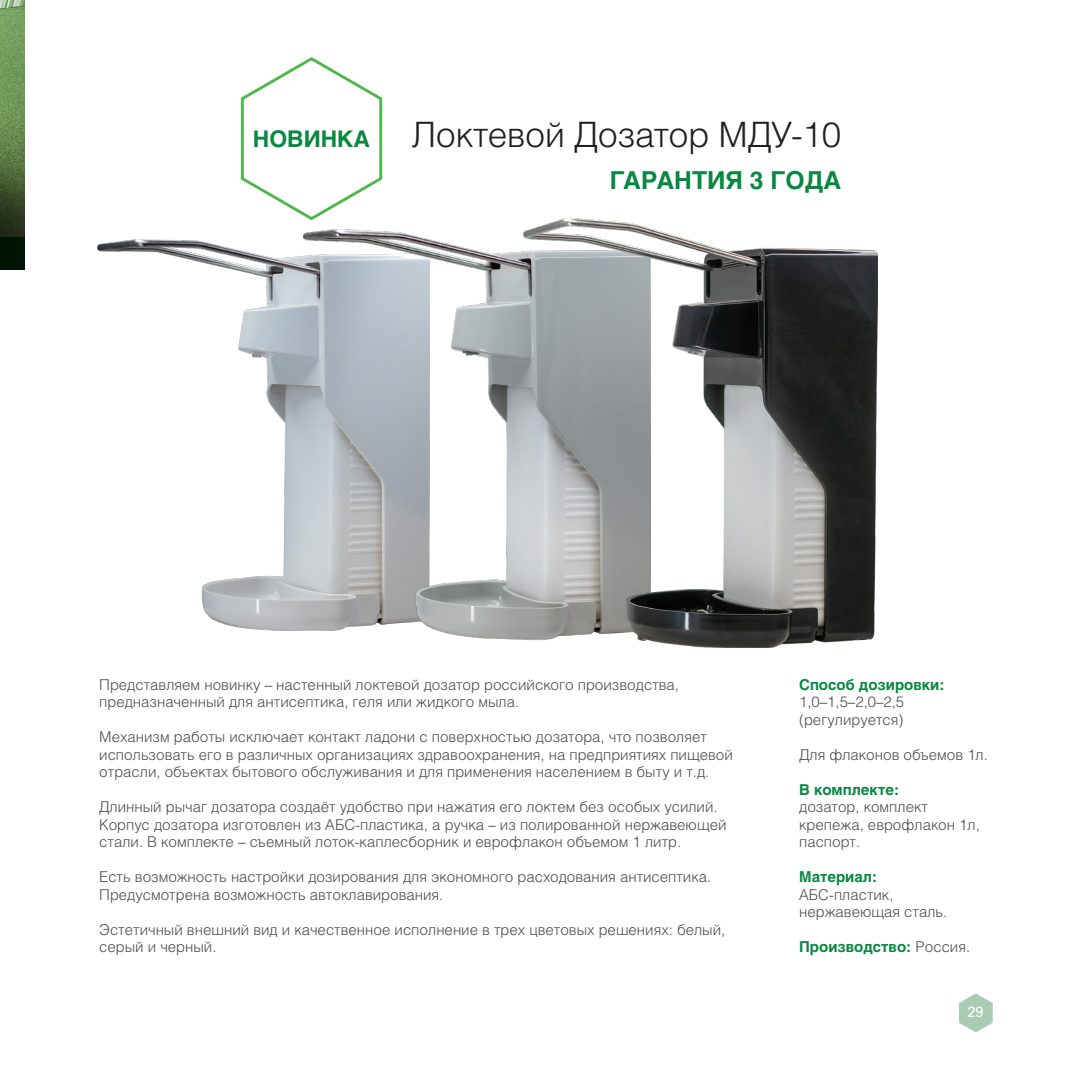
<style>
.page{position:relative;width:1092px;height:1092px;background:#fff}
.page>*{position:absolute;margin:0;border:0;box-sizing:border-box;transform-origin:0 0}
.t1{font:300 35px "Helios";letter-spacing:-.01em;color:#231f20}
.Subtitle{font:700 24.5px "Helios";color:#088840}
.Subtitle-2{font:700 22.75px "Helios";color:#088840}
.Text{font:300 14.88px/17.5px "Helios";color:#4b4c4d}
.Subtitle-3{font:700 14.88px "Helios";color:#088840}
.Subtitle-4{font:14.88px "Partner";color:#fff}
.s1{font-weight:300;color:#4b4c4d}
</style>
<div class="page">
<img style="left:97px;top:239px;width:206px;height:391px">
<img style="left:303px;top:230px;width:220px;height:410px">
<img style="left:523px;top:218px;width:354px;height:429px">
<img style="left:0;top:0;width:25px;height:237px">
<div style="left:0;top:237px;width:25px;height:32px;background:#001505"></div>
<svg style="left:240px;top:57px;width:143px;height:164px"></svg>
<svg style="left:959px;top:993px;width:33px;height:39px"></svg>
<p class="Subtitle-2" style="left:253px;top:125px;width:119px">НОВИНКА</p>
<p class="t1" style="left:412px;top:113px;width:430px">Локтевой Дозатор МДУ-10</p>
<p class="Subtitle" style="left:610px;top:166px;width:233px">ГАРАНТИЯ 3 ГОДА</p>
<p class="Text" style="left:99px;top:675px;width:581px">Представляем новинку – настенный локтевой дозатор российского производства, предназначенный для антисептика, геля или жидкого мыла.</p>
<p class="Text" style="left:99px;top:727px;width:635px">Механизм работы исключает контакт ладони с поверхностью дозатора, что позволяет использовать его в различных организациях здравоохранения, на предприятиях пищевой отрасли, объектах бытового обслуживания и для применения населением в быту и т.д.</p>
<p class="Text" style="left:99px;top:797px;width:616px">Длинный рычаг дозатора создаёт удобство при нажатия его локтем без особых усилий.</p>
<p class="Text" style="left:99px;top:815px;width:628px">Корпус дозатора изготовлен из АБС-пластика, а ручка – из полированной нержавеющей стали. В комплекте – съемный лоток-каплесборник и еврофлакон объемом 1 литр.</p>
<p class="Text" style="left:99px;top:867px;width:610px">Есть возможность настройки дозирования для экономного расходования антисептика.</p>
<p class="Text" style="left:99px;top:885px;width:342px">Предусмотрена возможность автоклавирования.</p>
<p class="Text" style="left:99px;top:920px;width:627px">Эстетичный внешний вид и качественное исполнение в трех цветовых решениях: белый, серый и черный.</p>
<p class="Subtitle-3" style="left:799px;top:675px;width:147px">Способ дозировки:</p>
<p class="Text" style="left:799px;top:692px;width:107px">1,0–1,5–2,0–2,5 (регулируется)</p>
<p class="Text" style="left:799px;top:745px;width:187px">Для флаконов объемов 1л.</p>
<p class="Subtitle-3" style="left:799px;top:780px;width:101px">В комплекте:</p>
<p class="Text" style="left:799px;top:797px;width:182px">дозатор, комплект крепежа, еврофлакон 1л, паспорт.</p>
<p class="Subtitle-3" style="left:799px;top:868px;width:79px">Материал:</p>
<p class="Text" style="left:799px;top:885px;width:147px">АБС-пластик, нержавеющая сталь.</p>
<p class="Subtitle-3" style="left:799px;top:938px;width:169px">Производство: <span class="s1">Россия.</span></p>
<p class="Subtitle-4" style="left:967px;top:1002px;width:18px">29</p>
</div>
